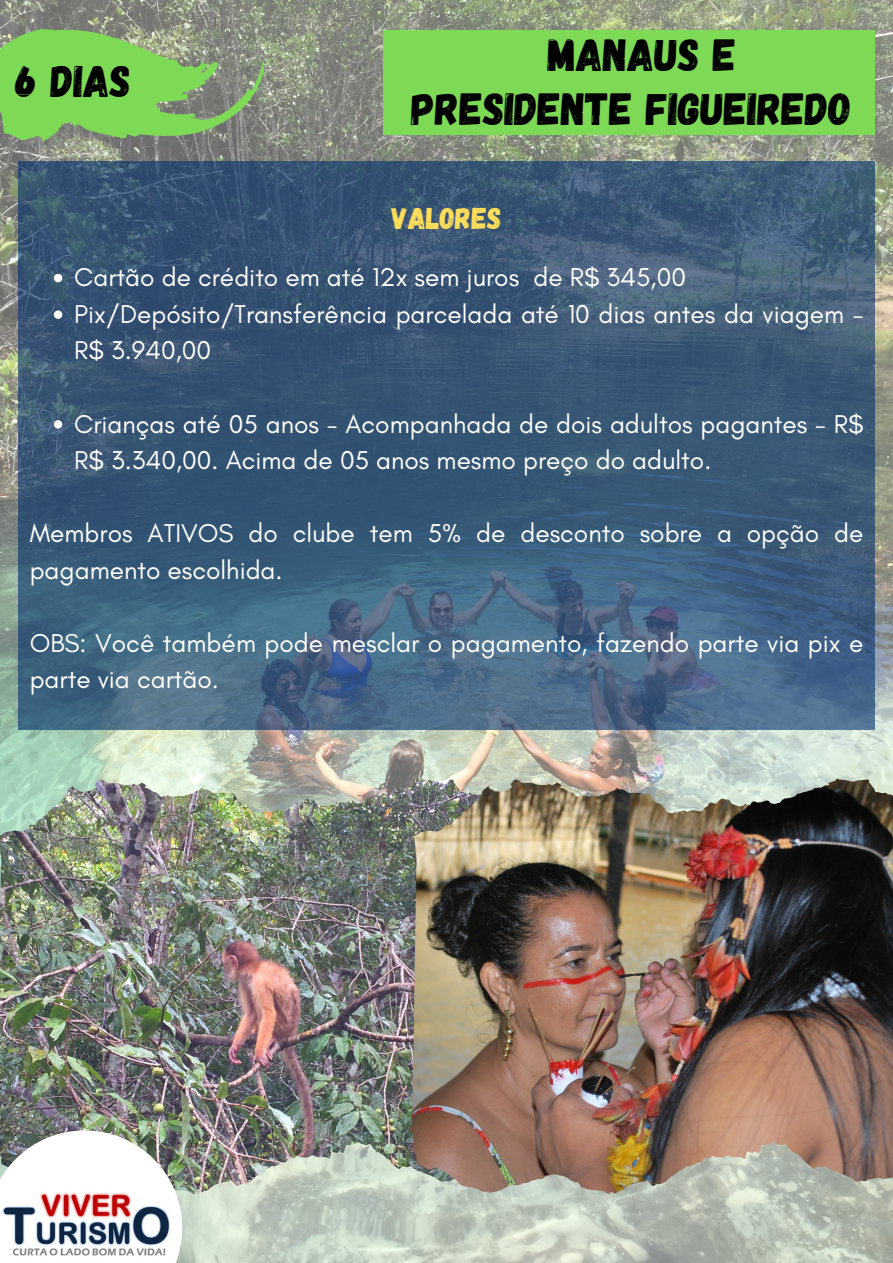
<style>
.page{position:relative;width:893px;height:1263px;background:#fff}
.page>*{position:absolute;margin:0;border:0;box-sizing:border-box;transform-origin:0 0}
.t1{font:45px "Gagalin";color:#000}
.t2{font:44.17px "Gagalin";color:#000}
.t3{font:30px "Gagalin";color:#ffde59}
.t4{font:26.25px/36.6px "Glacial Indifference";color:#fff}
</style>
<div class="page">
<img style="left:0;top:0;width:893px;height:1263px">
<img style="left:107px;top:779px;width:377px;height:367px">
<img style="left:522px;top:779px;width:371px;height:367px">
<img style="left:0;top:1130px;width:182px;height:133px">
<svg style="left:18px;top:162px;width:857px;height:568px;background:#3d5c7a"></svg>
<svg style="left:0;top:29px;width:264px;height:112px;background:#82bc66"></svg>
<div style="left:384px;top:30px;width:491px;height:104px;background:#7ed957"></div>
<svg style="left:54px;top:274px;width:8px;height:8px"></svg>
<svg style="left:54px;top:310px;width:8px;height:9px"></svg>
<svg style="left:54px;top:420px;width:8px;height:9px"></svg>
<p class="t2" style="left:16px;top:52px;width:117px">6 DIAS</p>
<p class="t1" style="left:548px;top:26px;width:190px">MANAUS E</p>
<p class="t1" style="left:411px;top:80px;width:442px">PRESIDENTE FIGUEIREDO</p>
<p class="t3" style="left:391px;top:199px;width:111px">VALORES</p>
<p class="t4" style="left:74px;top:259px;width:613px">Cartão de crédito em até 12x sem juros de R$ 345,00</p>
<p class="t4" style="left:74px;top:295px;width:790px">Pix/Depósito/Transferência parcelada até 10 dias antes da viagem -<br>R$ 3.940,00</p>
<p class="t4" style="left:74px;top:405px;width:790px">Crianças até 05 anos - Acompanhada de dois adultos pagantes - R$<br>R$ 3.340,00. Acima de 05 anos mesmo preço do adulto.</p>
<p class="t4" style="left:30px;top:515px;width:835px">Membros ATIVOS do clube tem 5% de desconto sobre a opção de pagamento escolhida.</p>
<p class="t4" style="left:30px;top:624px;width:835px">OBS: Você também pode mesclar o pagamento, fazendo parte via pix e parte via cartão.</p>
</div>
